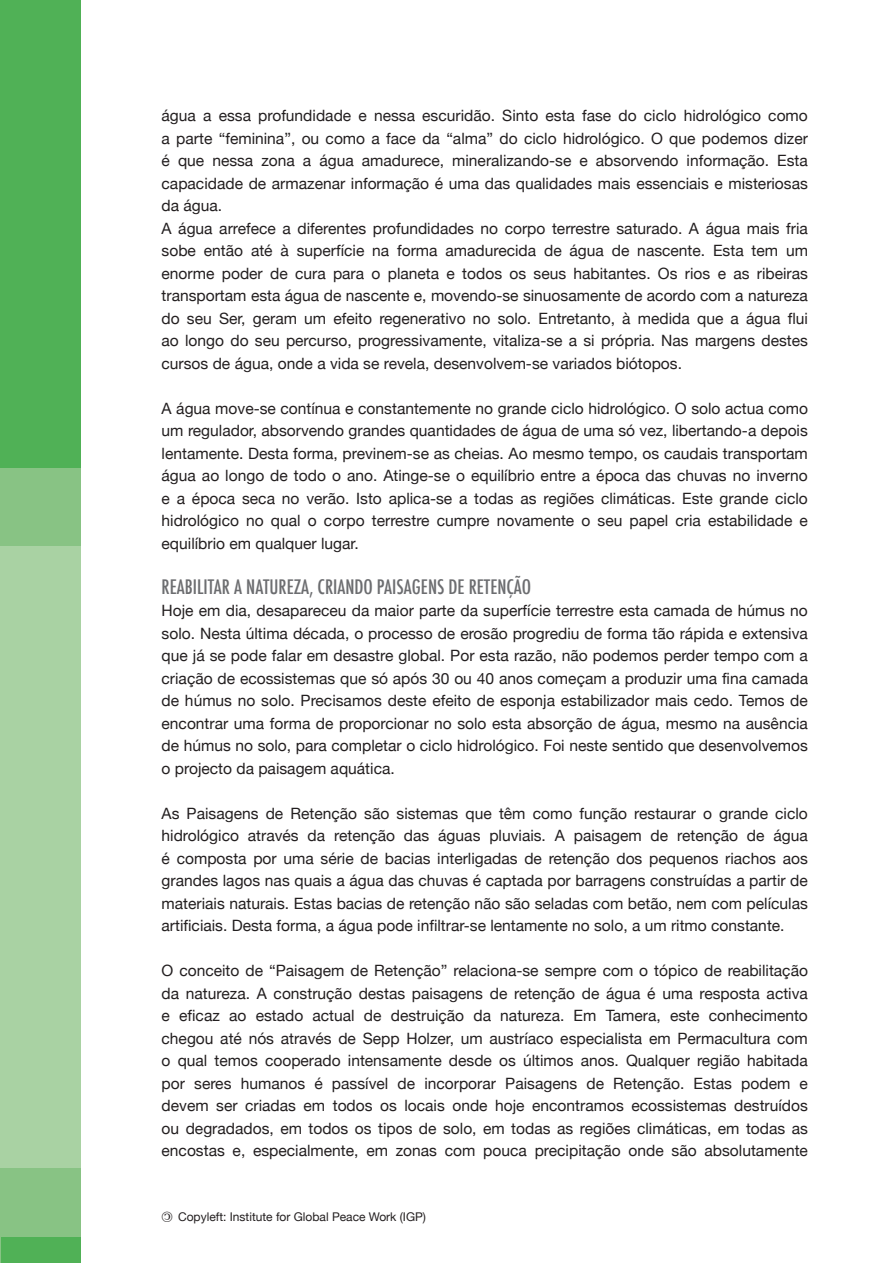
<style>
.page{position:relative;width:893px;height:1263px;background:#fff}
.page>*{position:absolute;margin:0;border:0;box-sizing:border-box;transform-origin:0 0}
.Zwischenhead{font:500 condensed 19.5px "Futura";color:#6c6d70}
.Text{font:15.6px/22.5px "Helvetica Neue";color:#231f20;text-align:justify}
.t1{font:12px "Helvetica Neue";color:#231f20}
</style>
<div class="page">
<div style="left:0;top:445px;width:81px;height:101px;background:#88c384"></div>
<div style="left:0;top:0;width:81px;height:467px;background:#50b156"></div>
<div style="left:0;top:1168px;width:81px;height:95px;background:#88c384"></div>
<div style="left:0;top:546px;width:81px;height:622px;background:#a9d2a3"></div>
<div style="left:1px;top:1237px;width:80px;height:26px;background:#50b156"></div>
<p class="Text" style="left:162px;top:104px;width:648px">água a essa profundidade e nessa escuridão. Sinto esta fase do ciclo hidrológico como a parte “feminina”, ou como a face da “alma” do ciclo hidrológico. O que podemos dizer é que nessa zona a água amadurece, mineralizando-se e absorvendo informação. Esta capacidade de armazenar informação é uma das qualidades mais essenciais e misteriosas da água.</p>
<p class="Text" style="left:162px;top:217px;width:648px">A água arrefece a diferentes profundidades no corpo terrestre saturado. A água mais fria sobe então até à superfície na forma amadurecida de água de nascente. Esta tem um enorme poder de cura para o planeta e todos os seus habitantes. Os rios e as ribeiras transportam esta água de nascente e, movendo-se sinuosamente de acordo com a natureza do seu Ser, geram um efeito regenerativo no solo. Entretanto, à medida que a água flui ao longo do seu percurso, progressivamente, vitaliza-se a si própria. Nas margens destes cursos de água, onde a vida se revela, desenvolvem-se variados biótopos.</p>
<p class="Text" style="left:162px;top:397px;width:648px">A água move-se contínua e constantemente no grande ciclo hidrológico. O solo actua como um regulador, absorvendo grandes quantidades de água de uma só vez, libertando-a depois lentamente. Desta forma, previnem-se as cheias. Ao mesmo tempo, os caudais transportam água ao longo de todo o ano. Atinge-se o equilíbrio entre a época das chuvas no inverno e a época seca no verão. Isto aplica-se a todas as regiões climáticas. Este grande ciclo hidrológico no qual o corpo terrestre cumpre novamente o seu papel cria estabilidade e equilíbrio em qualquer lugar.</p>
<p class="Zwischenhead" style="left:162px;top:574px;width:371px">REABILITAR A NATUREZA, CRIANDO PAISAGENS DE RETENÇÃO</p>
<p class="Text" style="left:162px;top:599px;width:648px">Hoje em dia, desapareceu da maior parte da superfície terrestre esta camada de húmus no solo. Nesta última década, o processo de erosão progrediu de forma tão rápida e extensiva que já se pode falar em desastre global. Por esta razão, não podemos perder tempo com a criação de ecossistemas que só após 30 ou 40 anos começam a produzir uma fina camada de húmus no solo. Precisamos deste efeito de esponja estabilizador mais cedo. Temos de encontrar uma forma de proporcionar no solo esta absorção de água, mesmo na ausência de húmus no solo, para completar o ciclo hidrológico. Foi neste sentido que desenvolvemos o projecto da paisagem aquática.</p>
<p class="Text" style="left:162px;top:802px;width:648px">As Paisagens de Retenção são sistemas que têm como função restaurar o grande ciclo hidrológico através da retenção das águas pluviais. A paisagem de retenção de água é composta por uma série de bacias interligadas de retenção dos pequenos riachos aos grandes lagos nas quais a água das chuvas é captada por barragens construídas a partir de materiais naturais. Estas bacias de retenção não são seladas com betão, nem com películas artificiais. Desta forma, a água pode infiltrar-se lentamente no solo, a um ritmo constante.</p>
<p class="Text" style="left:162px;top:959px;width:648px">O conceito de “Paisagem de Retenção” relaciona-se sempre com o tópico de reabilitação da natureza. A construção destas paisagens de retenção de água é uma resposta activa e eficaz ao estado actual de destruição da natureza. Em Tamera, este conhecimento chegou até nós através de Sepp Holzer, um austríaco especialista em Permacultura com o qual temos cooperado intensamente desde os últimos anos. Qualquer região habitada por seres humanos é passível de incorporar Paisagens de Retenção. Estas podem e devem ser criadas em todos os locais onde hoje encontramos ecossistemas destruídos ou degradados, em todos os tipos de solo, em todas as regiões climáticas, em todas as encostas e, especialmente, em zonas com pouca precipitação onde são absolutamente</p>
<p class="t1" style="left:178px;top:1210px;width:249px">Copyleft: Institute for Global Peace Work (IGP)</p>
</div>
